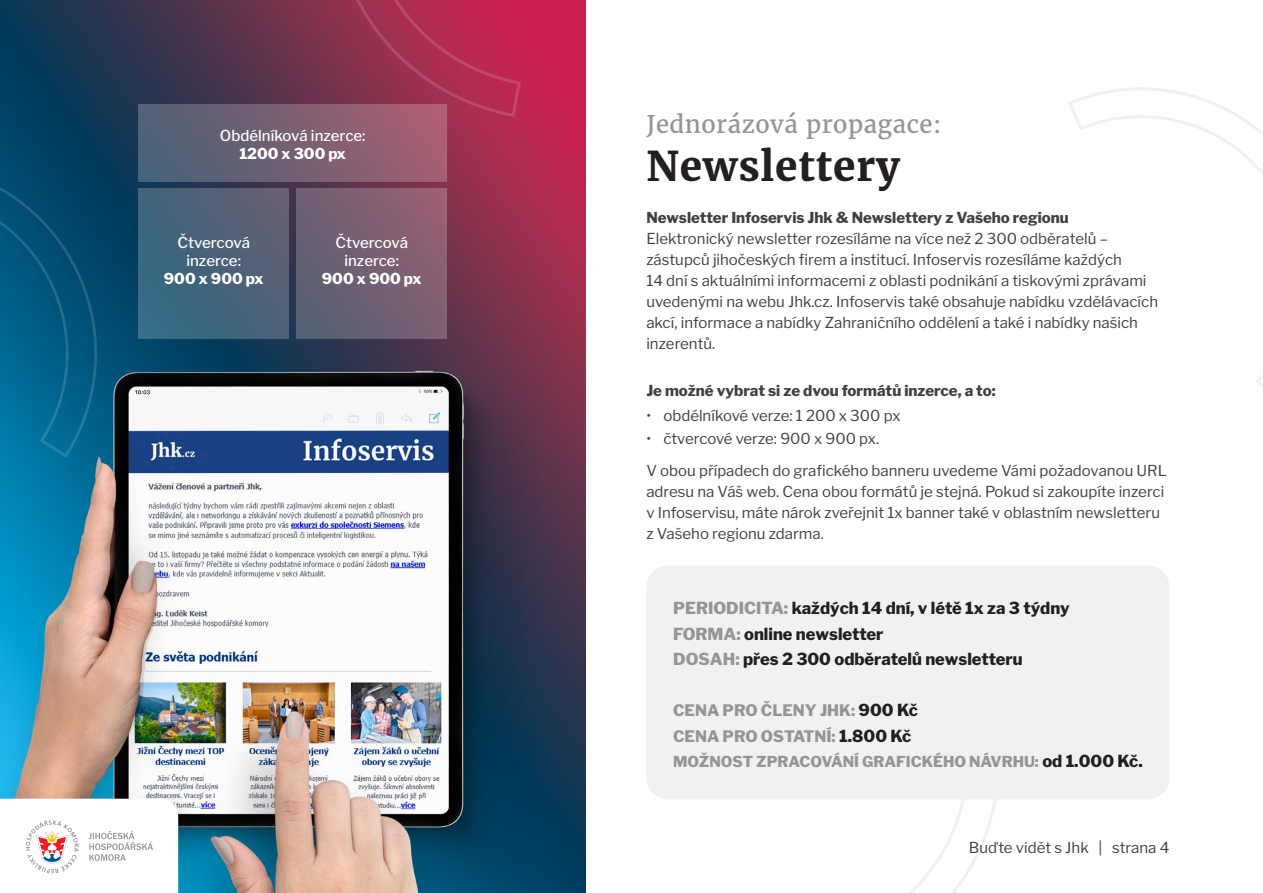
<style>
.page{position:relative;width:1263px;height:893px;background:#fff}
.page>*{position:absolute;margin:0;border:0;box-sizing:border-box;transform-origin:0 0}
.hlavicka_seda{font:700 40.5px "Merriweather";letter-spacing:.02em;color:#231f20}
.hlavicka_seda-2{font:24px "Merriweather";letter-spacing:.02em;color:#939598}
.hodnoty-tucne{font:800 16.5px "Libre Franklin";color:#231f20}
.hodnoty-tucne-2{font:800 15.75px/25.5px "Libre Franklin";color:#939598}
.hlavicka_seda-3{font:15px/21px "Libre Franklin";color:#414042}
.Bezny_text{font:15px/21px "Libre Franklin";color:#414042}
.Bezny_text-2{font:500 15px "Libre Franklin";color:#fff}
.hodnoty-tucne-3{font:800 15px "Libre Franklin";color:#939598}
.Bezny_text-3{font:800 15px "Libre Franklin";color:#414042}
.Bezny_text-4{font:800 15px "Libre Franklin";color:#fff}
.s1{font-weight:800}
.s2{color:#939598}
.s3{font-size:16.5px;color:#231f20}
</style>
<div class="page">
<img style="left:0;top:0;width:585px;height:893px">
<svg style="left:1068px;top:88px;width:195px;height:300px"></svg>
<svg style="left:909px;top:799px;width:88px;height:94px"></svg>
<div style="left:646px;top:566px;width:523px;height:233px;background:#f1f1f2;border-radius:21px"></div>
<div style="left:138px;top:105px;width:309px;height:77px;background:linear-gradient(to right,#486176,#a95f72)"></div>
<svg style="left:138px;top:188px;width:151px;height:151px;background:#48637a"></svg>
<svg style="left:296px;top:188px;width:151px;height:151px;background:#765f73"></svg>
<svg style="left:303px;top:0;width:220px;height:119px;background:#a13252"></svg>
<svg style="left:0;top:152px;width:123px;height:308px;background:#02557b"></svg>
<div style="left:0;top:786px;width:203px;height:107px;background:#231f20;opacity:.14"></div>
<svg style="left:0;top:799px;width:178px;height:94px"></svg>
<p class="Bezny_text-2" style="left:220px;top:127px;width:147px">Obdélníková inzerce:</p>
<p class="Bezny_text-4" style="left:239px;top:145px;width:108px">1200 x 300 px</p>
<p class="Bezny_text-2" style="left:177px;top:233px;width:74px">Čtvercová</p>
<p class="Bezny_text-2" style="left:186px;top:251px;width:56px">inzerce:</p>
<p class="Bezny_text-4" style="left:164px;top:269px;width:101px">900 x 900 px</p>
<p class="Bezny_text-2" style="left:335px;top:233px;width:74px">Čtvercová</p>
<p class="Bezny_text-2" style="left:344px;top:251px;width:56px">inzerce:</p>
<p class="Bezny_text-4" style="left:322px;top:269px;width:101px">900 x 900 px</p>
<p class="hlavicka_seda-2" style="left:646px;top:109px;width:296px">Jednorázová propagace:</p>
<p class="hlavicka_seda" style="left:646px;top:140px;width:255px">Newslettery</p>
<p class="hlavicka_seda-3" style="left:646px;top:207px;width:513px"><span class="s1">Newsletter Infoservis Jhk &amp; Newslettery z Vašeho regionu </span>Elektronický newsletter rozesíláme na více než 2 300 odběratelů – zástupců jihočeských firem a institucí. Infoservis rozesíláme každých<br>14 dní s aktuálními informacemi z oblasti podnikání a tiskovými zprávami uvedenými na webu Jhk.cz. Infoservis také obsahuje nabídku vzdělávacích akcí, informace a nabídky Zahraničního oddělení a také i nabídky našich inzerentů.</p>
<p class="Bezny_text-3" style="left:646px;top:381px;width:351px">Je možné vybrat si ze dvou formátů inzerce, a to:</p>
<p class="hlavicka_seda-3" style="left:646px;top:405px;width:256px">• obdélníkové verze: 1 200 x 300 px</p>
<p class="hlavicka_seda-3" style="left:646px;top:428px;width:234px">• čtvercové verze: 900 x 900 px.</p>
<p class="Bezny_text" style="left:646px;top:460px;width:522px">V obou případech do grafického banneru uvedeme Vámi požadovanou URL adresu na Váš web. Cena obou formátů je stejná. Pokud si zakoupíte inzerci v Infoservisu, máte nárok zveřejnit 1x banner také v oblastním newsletteru z Vašeho regionu zdarma.</p>
<p class="hodnoty-tucne" style="left:673px;top:598px;width:398px"><span class="s2">PERIODICITA:</span> každých 14 dní, v létě 1x za 3 týdny</p>
<p class="hodnoty-tucne" style="left:673px;top:624px;width:212px"><span class="s2">FORMA:</span> online newsletter</p>
<p class="hodnoty-tucne" style="left:673px;top:649px;width:351px"><span class="s2">DOSAH:</span> přes 2 300 odběratelů newsletteru</p>
<p class="hodnoty-tucne-2" style="left:673px;top:698px;width:246px">CENA PRO ČLENY JHK: <span class="s3">900 Kč<br></span>CENA PRO OSTATNÍ: <span class="s3">1.800 Kč</span></p>
<p class="hodnoty-tucne-3" style="left:673px;top:753px;width:471px">MOŽNOST ZPRACOVÁNÍ GRAFICKÉHO NÁVRHU: <span class="s3">od 1.000 Kč.</span></p>
<p class="hlavicka_seda-3" style="left:969px;top:837px;width:202px">Buďte vidět s Jhk | strana 4</p>
</div>
